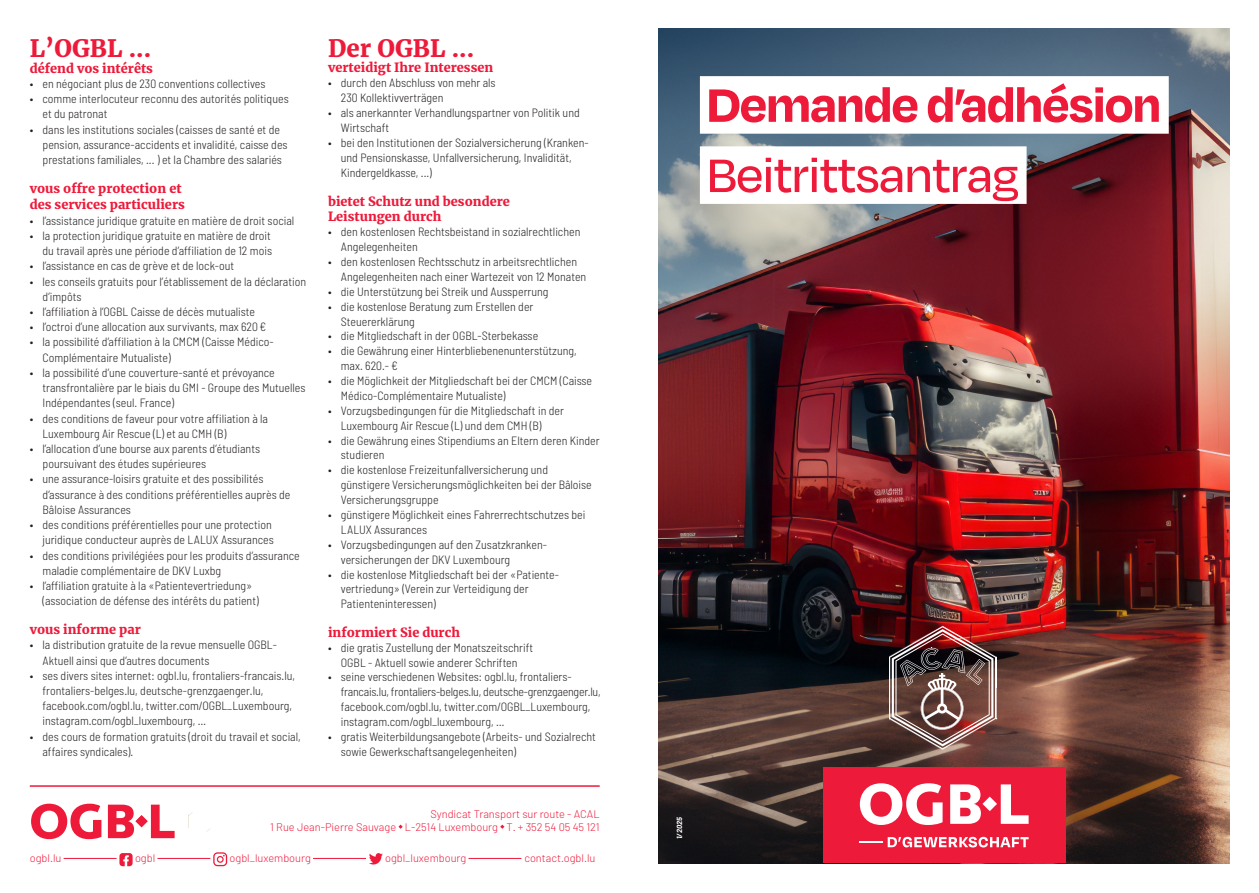
<style>
.page{position:relative;width:1259px;height:893px;background:#fff}
.page>*{position:absolute;margin:0;border:0;box-sizing:border-box;transform-origin:0 0}
.t1{font:700 53.85px "Degular";letter-spacing:-.02em;color:#ed1a3a}
.t2{font:500 53.85px "Degular";letter-spacing:-.02em;color:#ed1a3a}
.Normal_e{font:900 24px "Merriweather";color:#ed1a3a}
.t3{font:900 12.75px/16.5px "Merriweather";color:#ed1a3a}
.t4{font:300 semi-condensed 12px/15.1px "Barlow";color:#231f20}
.t5{font:300 11.1px/13.2px "Barlow";color:#ed1a3a;text-align:right}
.t6{font:italic 700 7.5px "Barlow";color:#fff}
</style>
<div class="page">
<img style="left:658px;top:29px;width:571px;height:834px">
<div style="left:823px;top:767px;width:242px;height:96px;background:#ed1a3a"></div>
<svg style="left:887px;top:837px;width:141px;height:10px"></svg>
<hr style="left:860px;top:841px;width:23px;height:2px;background:#fff">
<svg style="left:860px;top:783px;width:82px;height:42px"></svg>
<svg style="left:950px;top:784px;width:78px;height:40px"></svg>
<svg style="left:188px;top:812px;width:22px;height:20px"></svg>
<svg style="left:398px;top:825px;width:5px;height:4px"></svg>
<svg style="left:500px;top:825px;width:4px;height:4px"></svg>
<hr style="left:30px;top:785px;width:570px;height:2px;background:#ed1a3a">
<hr style="left:64px;top:858px;width:53px;height:1px;background:#ed1a3a">
<hr style="left:157px;top:858px;width:53px;height:1px;background:#ed1a3a">
<hr style="left:313px;top:858px;width:53px;height:1px;background:#ed1a3a">
<hr style="left:468px;top:858px;width:53px;height:1px;background:#ed1a3a">
<svg style="left:119px;top:853px;width:14px;height:13px"></svg>
<svg style="left:213px;top:852px;width:14px;height:14px"></svg>
<svg style="left:369px;top:853px;width:14px;height:11px"></svg>
<div style="left:700px;top:76px;width:468px;height:58px;background:#fff"></div>
<div style="left:700px;top:146px;width:326px;height:58px;background:#fff"></div>
<img style="left:889px;top:626px;width:107px;height:123px">
<svg style="left:31px;top:804px;width:70px;height:35px"></svg>
<svg style="left:108px;top:805px;width:67px;height:33px"></svg>
<p class="Normal_e" style="left:30px;top:31px;width:123px">L’OGBL ...</p>
<p class="t3" style="left:30px;top:59px;width:125px">défend vos intérêts</p>
<p class="t4" style="left:30px;top:76px;width:237px">• en négociant plus de 230 conventions collectives</p>
<p class="t4" style="left:43px;top:91px;width:248px;text-indent:-13px">• comme interlocuteur reconnu des autorités politiques et du patronat</p>
<p class="t4" style="left:43px;top:121px;width:247px;text-indent:-13px">• dans les institutions sociales (caisses de santé et de pension, assurance-accidents et invalidité, caisse des prestations familiales, ... ) et la Chambre des salariés</p>
<p class="t3" style="left:30px;top:180px;width:157px">vous offre protection et des services particuliers</p>
<p class="t4" style="left:30px;top:212px;width:266px">• l’assistance juridique gratuite en matière de droit social</p>
<p class="t4" style="left:30px;top:228px;width:244px;text-align:right">• la protection juridique gratuite en matière de droit du travail après une période d’affiliation de 12 mois</p>
<p class="t4" style="left:30px;top:258px;width:206px">• l’assistance en cas de grève et de lock-out</p>
<p class="t4" style="left:43px;top:273px;width:265px;text-indent:-13px">• les conseils gratuits pour l’établissement de la déclaration d’impôts</p>
<p class="t4" style="left:30px;top:304px;width:227px">• l’affiliation à l’OGBL Caisse de décès mutualiste</p>
<p class="t4" style="left:30px;top:319px;width:238px">• l’octroi d’une allocation aux survivants, max 620€</p>
<p class="t4" style="left:43px;top:334px;width:233px;text-indent:-13px">• la possibilité d’affiliation à la CMCM (Caisse Médico-<br>Complémentaire Mutualiste)</p>
<p class="t4" style="left:43px;top:365px;width:264px;text-indent:-13px">• la possibilité d’une couverture-santé et prévoyance transfrontalière par le biais du GMI - Groupe des Mutuelles<br>Indépendantes (seul. France)</p>
<p class="t4" style="left:43px;top:410px;width:227px;text-indent:-13px">• des conditions de faveur pour votre affiliation à la<br>Luxembourg Air Rescue (L) et au CMH (B)</p>
<p class="t4" style="left:43px;top:441px;width:219px;text-indent:-13px">• l’allocation d’une bourse aux parents d’étudiants poursuivant des études supérieures</p>
<p class="t4" style="left:43px;top:471px;width:249px;text-indent:-13px">• une assurance-loisirs gratuite et des possibilités d’assurance à des conditions préférentielles auprès de<br>Bâloise Assurances</p>
<p class="t4" style="left:30px;top:517px;width:246px;text-align:right">• des conditions préférentielles pour une protection juridique conducteur auprès de LALUX Assurances</p>
<p class="t4" style="left:43px;top:547px;width:259px;text-indent:-13px">• des conditions privilégiées pour les produits d’assurance maladie complémentaire de DKV Luxbg</p>
<p class="t4" style="left:43px;top:578px;width:218px;text-indent:-13px">• l’affiliation gratuite à la «Patientevertriedung» (association de défense des intérêts du patient)</p>
<p class="t3" style="left:30px;top:621px;width:113px">vous informe par</p>
<p class="t4" style="left:43px;top:637px;width:236px;text-indent:-13px">• la distribution gratuite de la revue mensuelle OGBL-<br>Aktuell ainsi que d’autres documents</p>
<p class="t4" style="left:43px;top:667px;width:254px;text-indent:-13px">• ses divers sites internet: ogbl.lu, frontaliers-francais.lu, frontaliers-belges.lu, deutsche-grenzgaenger.lu, facebook.com/ogbl.lu, twitter.com/OGBL_Luxembourg, instagram.com/ogbl_luxembourg, …</p>
<p class="t4" style="left:43px;top:728px;width:260px;text-indent:-13px">• des cours de formation gratuits (droit du travail et social, affaires syndicales).</p>
<p class="Normal_e" style="left:328px;top:31px;width:148px">Der OGBL ...</p>
<p class="t3" style="left:328px;top:59px;width:167px">verteidigt Ihre Interessen</p>
<p class="t4" style="left:341px;top:75px;width:156px;text-indent:-13px">• durch den Abschluss von mehr als<br>230 Kollektivverträgen</p>
<p class="t4" style="left:341px;top:105px;width:240px;text-indent:-13px">• als anerkannter Verhandlungspartner von Politik und<br>Wirtschaft</p>
<p class="t4" style="left:341px;top:135px;width:249px;text-indent:-13px">• bei den Institutionen der Sozialversicherung (Kranken&shy;und Pensionskasse, Unfallversicherung, Invalidität,<br>Kindergeldkasse, ...)</p>
<p class="t3" style="left:328px;top:193px;width:183px;line-height:15.8px">bietet Schutz und besondere<br>Leistungen durch</p>
<p class="t4" style="left:341px;top:224px;width:241px;text-indent:-13px">• den kostenlosen Rechtsbeistand in sozialrechtlichen<br>Angelegenheiten</p>
<p class="t4" style="left:341px;top:254px;width:247px;text-indent:-13px">• den kostenlosen Rechtsschutz in arbeitsrechtlichen<br>Angelegenheiten nach einer Wartezeit von 12 Monaten</p>
<p class="t4" style="left:328px;top:284px;width:222px">• die Unterstützung bei Streik und Aussperrung</p>
<p class="t4" style="left:341px;top:299px;width:194px;text-indent:-13px">• die kostenlose Beratung zum Erstellen der<br>Steuererklärung</p>
<p class="t4" style="left:328px;top:328px;width:212px">• die Mitgliedschaft in der OGBL-Sterbekasse</p>
<p class="t4" style="left:341px;top:343px;width:237px;text-indent:-13px">• die Gewährung einer Hinterbliebenenunterstützung, max. 620.- €</p>
<p class="t4" style="left:341px;top:373px;width:253px;text-indent:-13px">• die Möglichkeit der Mitgliedschaft bei der CMCM (Caisse<br>Médico-Complémentaire Mutualiste)</p>
<p class="t4" style="left:341px;top:403px;width:225px;text-indent:-13px">• Vorzugsbedingungen für die Mitgliedschaft in der<br>Luxembourg Air Rescue (L) und dem CMH (B)</p>
<p class="t4" style="left:341px;top:433px;width:260px;text-indent:-13px">• die Gewährung eines Stipendiums an Eltern deren Kinder studieren</p>
<p class="t4" style="left:341px;top:462px;width:252px;text-indent:-13px">• die kostenlose Freizeitunfallversicherung und günstigere Versicherungsmöglichkeiten bei der Bâloise<br>Versicherungsgruppe</p>
<p class="t4" style="left:341px;top:507px;width:246px;text-indent:-13px">• günstigere Möglichkeit eines Fahrerrechtschutzes bei<br>LALUX Assurances</p>
<p class="t4" style="left:341px;top:537px;width:208px;text-indent:-13px">• Vorzugsbedingungen auf den Zusatzkranken&shy;versicherungen der DKV Luxembourg</p>
<p class="t4" style="left:341px;top:566px;width:220px;text-indent:-13px">• die kostenlose Mitgliedschaft bei der «Patiente&shy;vertriedung» (Verein zur Verteidigung der<br>Patienteninteressen)</p>
<p class="t3" style="left:328px;top:623px;width:133px">informiert Sie durch</p>
<p class="t4" style="left:328px;top:640px;width:207px;text-align:center">• die gratis Zustellung der Monatszeitschrift<br>OGBL - Aktuell sowie anderer Schriften</p>
<p class="t4" style="left:341px;top:669px;width:261px;text-indent:-13px">• seine verschiedenen Websites: ogbl.lu, frontaliers&shy;francais.lu, frontaliers-belges.lu, deutsche-grenzgaenger.lu, facebook.com/ogbl.lu, twitter.com/OGBL_Luxembourg, instagram.com/ogbl_luxembourg, …</p>
<p class="t4" style="left:341px;top:729px;width:257px;text-indent:-13px">• gratis Weiterbildungsangebote (Arbeits- und Sozialrecht sowie Gewerkschaftsangelegenheiten)</p>
<p class="t5" style="left:270px;top:807px;width:331px">Syndicat Transport sur route - ACAL<br>1 Rue Jean-Pierre Sauvage L-2514 Luxembourg T. + 352 54 05 45 121</p>
<p class="t5" style="left:30px;top:851px;width:33px">ogbl.lu</p>
<p class="t5" style="left:135px;top:851px;width:22px">ogbl</p>
<p class="t5" style="left:230px;top:851px;width:83px">ogbl_luxembourg</p>
<p class="t5" style="left:385px;top:851px;width:83px">ogbl_luxembourg</p>
<p class="t5" style="left:524px;top:851px;width:73px">contact.ogbl.lu</p>
<p class="t1" style="left:706px;top:71px;width:456px">Demande d’adhésion</p>
<p class="t2" style="left:706px;top:142px;width:314px">Beitrittsantrag</p>
<p class="t6" style="left:675px;top:839px;width:23px;rotate:-90deg">1/2025</p>
</div>
